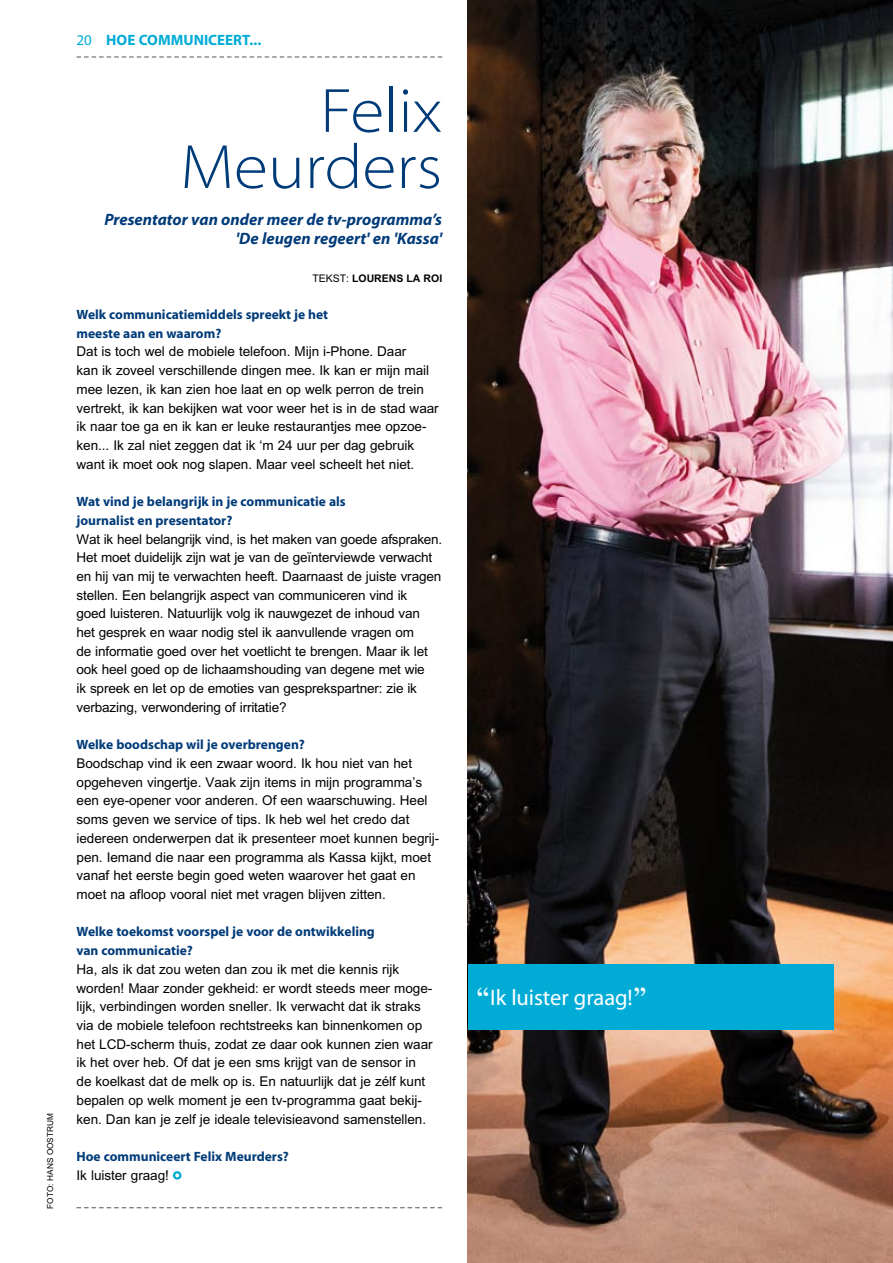
<style>
.page{position:relative;width:893px;height:1263px;background:#fff}
.page>*{position:absolute;margin:0;border:0;box-sizing:border-box;transform-origin:0 0}
.t1{font:63px/56.1px "Myriad MM 215 700";color:#003b79;text-align:right}
.t2{font:22.5px "Myriad MM 400 600";color:#fff}
.t3{font:16.5px/18.8px "Myriad MM It 700 600";color:#003b79;text-align:right}
.t4{font:15px "Myriad MM 700 600";color:#00acd6}
.t5{font:13.5px/18.8px "M Arial";letter-spacing:-.005em;color:#000}
.t6{font:13.5px/18.8px "Myriad MM 700 600";color:#003b79}
.t7{font:700 10.5px "M Arial";color:#000}
.t8{font:8.25px "M Arial";color:#000}
.s1{font-family:"Myriad MM 400 600"}
.s2{font-weight:400}
.s3{font-family:"New Baskerville";font-size:36px}
</style>
<div class="page">
<img style="left:468px;top:0;width:425px;height:1263px">
<div style="left:173px;top:1171px;width:8px;height:8px;border:2px solid #00acd6;border-radius:50%"></div>
<div style="left:468px;top:965px;width:365px;height:65px;background:#00acd6"></div>
<svg style="left:77px;top:56px;width:365px;height:2px"></svg>
<svg style="left:77px;top:1207px;width:365px;height:1px"></svg>
<p class="t8" style="left:46px;top:1208px;width:96px;rotate:-90deg">foto: Hans Oostrum</p>
<p class="t4" style="left:77px;top:33px;width:40px"><span class="s1">20</span> Hoe</p>
<p class="t4" style="left:139px;top:33px;width:12px">comm</p>
<p class="t4" style="left:183px;top:33px;width:35px">uniceert</p>
<p class="t4" style="left:250px;top:33px;width:13px">...</p>
<h1 class="t1" style="left:180px;top:86px;width:263px">Felix<br>Meurders</h1>
<p class="t3" style="left:104px;top:211px;width:339px">Presentator van onder meer de tv-programma’s 'De leugen regeert' en 'Kassa'</p>
<p class="t7" style="left:312px;top:272px;width:70px"><span class="s2">TEKST:</span> LOURENS</p>
<p class="t7" style="left:406px;top:272px;width:31px">LA ROI</p>
<p class="t6" style="left:77px;top:306px;width:253px">Welk communicatiemiddels spreekt je het meeste aan en waarom?</p>
<p class="t5" style="left:77px;top:342px;width:364px">Dat is toch wel de mobiele telefoon. Mijn i-Phone. Daar<br>kan ik zoveel verschillende dingen mee. Ik kan er mijn mail mee lezen, ik kan zien hoe laat en op welk perron de trein vertrekt, ik kan bekijken wat voor weer het is in de stad waar ik naar toe ga en ik kan er leuke restaurantjes mee opzoe&shy;ken... Ik zal niet zeggen dat ik ‘m 24 uur per dag gebruik want ik moet ook nog slapen. Maar veel scheelt het niet.</p>
<p class="t6" style="left:77px;top:493px;width:271px">Wat vind je belangrijk in je communicatie als journalist en presentator?</p>
<p class="t5" style="left:77px;top:529px;width:367px">Wat ik heel belangrijk vind, is het maken van goede afspraken.<br>Het moet duidelijk zijn wat je van de geïnterviewde verwacht en hij van mij te verwachten heeft. Daarnaast de juiste vragen stellen. Een belangrijk aspect van communiceren vind ik<br>goed luisteren. Natuurlijk volg ik nauwgezet de inhoud van<br>het gesprek en waar nodig stel ik aanvullende vragen om<br>de informatie goed over het voetlicht te brengen. Maar ik let ook heel goed op de lichaamshouding van degene met wie<br>ik spreek en let op de emoties van gesprekspartner: zie ik verbazing, verwondering of irritatie?</p>
<p class="t6" style="left:77px;top:736px;width:230px">Welke boodschap wil je overbrengen?</p>
<p class="t5" style="left:77px;top:754px;width:364px">Boodschap vind ik een zwaar woord. Ik hou niet van het opgeheven vingertje. Vaak zijn items in mijn programma’s een eye-opener voor anderen. Of een waarschuwing. Heel soms geven we service of tips. Ik heb wel het credo dat iedereen onderwerpen dat ik presenteer moet kunnen begrij&shy;pen. Iemand die naar een programma als Kassa kijkt, moet vanaf het eerste begin goed weten waarover het gaat en moet na afloop vooral niet met vragen blijven zitten.</p>
<p class="t6" style="left:77px;top:923px;width:300px">Welke toekomst voorspel je voor de ontwikkeling van communicatie?</p>
<p class="t5" style="left:77px;top:960px;width:358px">Ha, als ik dat zou weten dan zou ik met die kennis rijk worden! Maar zonder gekheid: er wordt steeds meer moge&shy;lijk, verbindingen worden sneller. Ik verwacht dat ik straks via de mobiele telefoon rechtstreeks kan binnenkomen op het LCD-scherm thuis, zodat ze daar ook kunnen zien waar ik het over heb. Of dat je een sms krijgt van de sensor in de koelkast dat de melk op is. En natuurlijk dat je zélf kunt bepalen op welk moment je een tv-programma gaat bekij&shy;ken. Dan kan je zelf je ideale televisieavond samenstellen.</p>
<p class="t6" style="left:77px;top:1148px;width:214px">Hoe communiceert Felix Meurders?</p>
<p class="t5" style="left:77px;top:1165px;width:94px">Ik luister graag!</p>
<h2 class="t2" style="left:476px;top:986px;width:173px"><span class="s3">“</span>I k luister graag!<span class="s3">”</span></h2>
</div>
